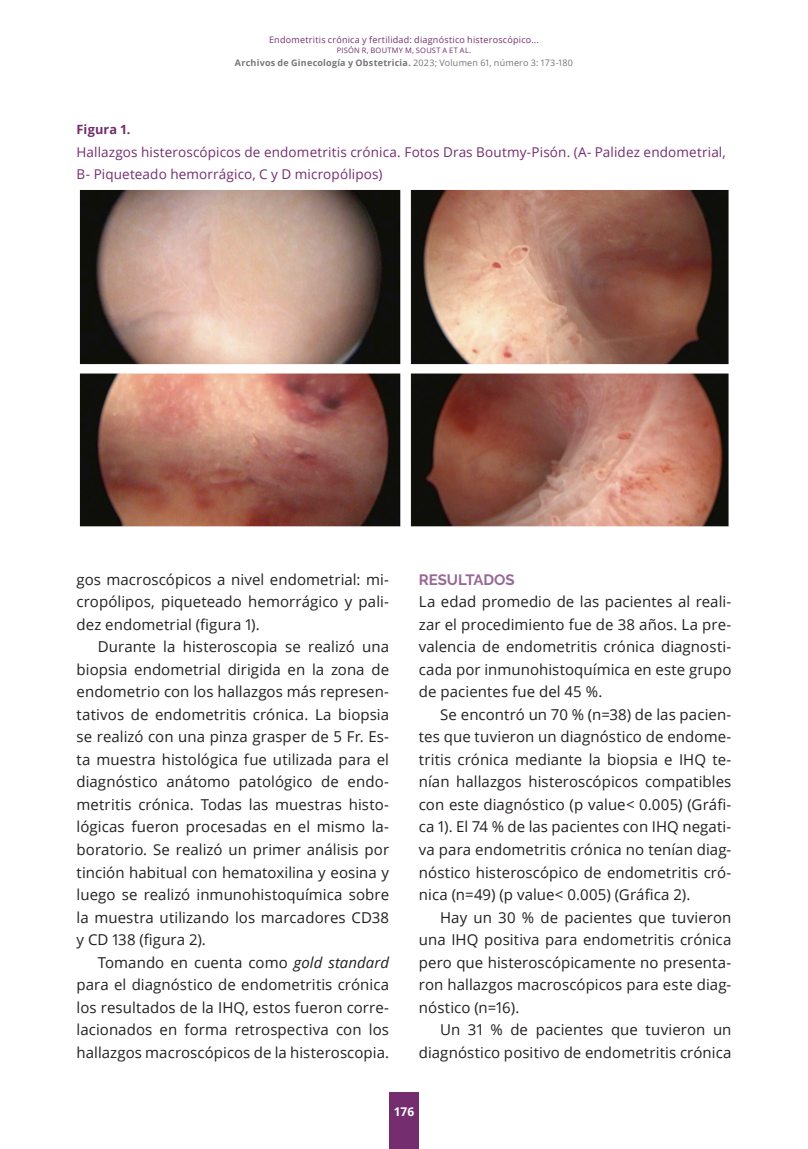
<style>
.page{position:relative;width:808px;height:1149px;background:#fff}
.page>*{position:absolute;margin:0;border:0;box-sizing:border-box;transform-origin:0 0}
.Primero{font:15px/22.5px "Open Sans";letter-spacing:.005em;color:#231f20;text-align:justify}
.sub_1{font:700 15px "Raleway";letter-spacing:-.005em;color:#986897}
.Figuras_tit{font:13.5px/22.5px "Open Sans";letter-spacing:.01em;color:#742d6e}
.Figura_título{font:700 12.75px "Open Sans";letter-spacing:.01em;color:#742d6e}
.t1{font:700 12px "Open Sans";color:#fff}
.t2{font:700 9px "Open Sans";letter-spacing:.025em;color:#757679}
.t3{font:9px "Open Sans";letter-spacing:.025em;color:#742d6e}
.t4{font:7.5px "Open Sans";letter-spacing:.03em;color:#742d6e}
.s1{font-weight:400}
.s2{font-style:italic}
</style>
<div class="page">
<div style="left:389px;top:1092px;width:30px;height:56px;background:#742d6e"></div>
<img style="left:79px;top:190px;width:650px;height:337px">
<p class="t3" style="left:269px;top:33px;width:271px">Endometritis crónica y fertilidad: diagnóstico histeroscópico...</p>
<p class="t4" style="left:337px;top:45px;width:136px">PISÓN R, BOUTMY M, SOUST A ET AL.</p>
<p class="t2" style="left:235px;top:57px;width:340px">Archivos de Ginecología y Obstetricia. <span class="s1">2023; Volumen 61, número 3: 173-180</span></p>
<p class="Figura_título" style="left:77px;top:121px;width:55px">Figura 1.</p>
<p class="Figuras_tit" style="left:77px;top:140px;width:651px">Hallazgos histeroscópicos de endometritis crónica. Fotos Dras Boutmy-Pisón. (A- Palidez endometrial,<br>B- Piqueteado hemorrágico, C y D micropólipos)</p>
<p class="Primero" style="left:77px;top:567px;width:314px">gos macroscópicos a nivel endometrial: mi&shy;cropólipos, piqueteado hemorrágico y pali&shy;dez endometrial (figura 1).</p>
<p class="Primero" style="left:77px;top:635px;width:314px;text-indent:21px">Durante la histeroscopia se realizó una biopsia endometrial dirigida en la zona de endometrio con los hallazgos más represen&shy;tativos de endometritis crónica. La biopsia se realizó con una pinza grasper de 5 Fr. Es&shy;ta muestra histológica fue utilizada para el diagnóstico anátomo patológico de endo&shy;metritis crónica. Todas las muestras histo&shy;lógicas fueron procesadas en el mismo la&shy;boratorio. Se realizó un primer análisis por tinción habitual con hematoxilina y eosina y luego se realizó inmunohistoquímica sobre la muestra utilizando los marcadores CD38 y CD 138 (figura 2).</p>
<p class="Primero" style="left:77px;top:950px;width:314px;text-indent:21px">Tomando en cuenta como <span class="s2">gold standard </span>para el diagnóstico de endometritis crónica los resultados de la IHQ, estos fueron corre&shy;lacionados en forma retrospectiva con los hallazgos macroscópicos de la histeroscopia.</p>
<p class="sub_1" style="left:419px;top:570px;width:97px">RESULTADOS</p>
<p class="Primero" style="left:419px;top:590px;width:314px">La edad promedio de las pacientes al reali&shy;zar el procedimiento fue de 38 años. La pre&shy;valencia de endometritis crónica diagnosti&shy;cada por inmunohistoquímica en este grupo de pacientes fue del 45 %.</p>
<p class="Primero" style="left:419px;top:702px;width:314px;text-indent:21px">Se encontró un 70 % (n=38) de las pacien&shy;tes que tuvieron un diagnóstico de endome&shy;tritis crónica mediante la biopsia e IHQ te&shy;nían hallazgos histeroscópicos compatibles con este diagnóstico (p value&lt; 0.005) (Gráfi&shy;ca 1). El 74 % de las pacientes con IHQ negati&shy;va para endometritis crónica no tenían diag&shy;nóstico histeroscópico de endometritis cró&shy;nica (n=49) (p value&lt; 0.005) (Gráfica 2).</p>
<p class="Primero" style="left:419px;top:905px;width:314px;text-indent:21px">Hay un 30 % de pacientes que tuvieron una IHQ positiva para endometritis crónica pero que histeroscópicamente no presenta&shy;ron hallazgos macroscópicos para este diag&shy;nóstico (n=16).</p>
<p class="Primero" style="left:419px;top:1017px;width:314px;text-align:right">Un 31 % de pacientes que tuvieron un diagnóstico positivo de endometritis crónica</p>
<p class="t1" style="left:394px;top:1102px;width:22px">176</p>
</div>
